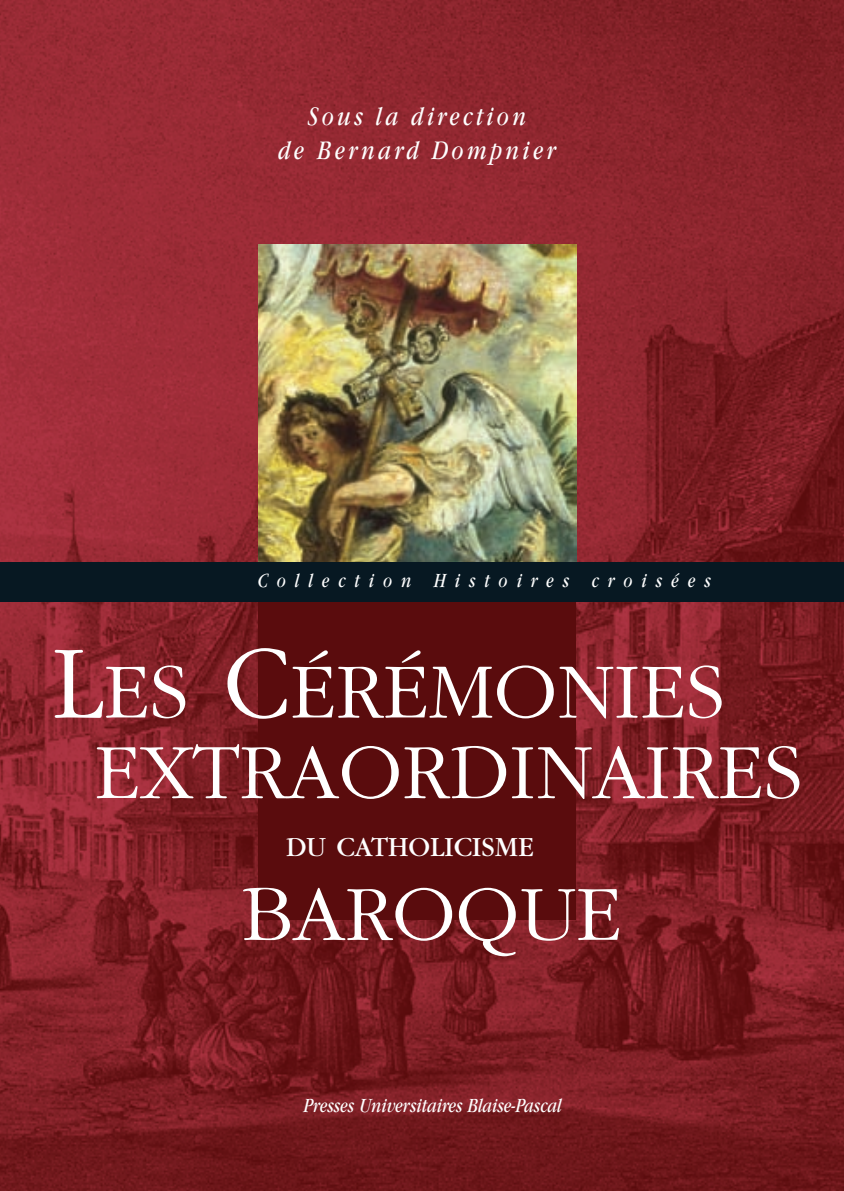
<style>
.page{position:relative;width:844px;height:1191px;background:#fff}
.page>*{position:absolute;margin:0;border:0;box-sizing:border-box;transform-origin:0 0}
.t1{font:300 81.38px/80.5px "Garamond";color:#fff}
.t2{font:28.88px "Garamond";color:#fff}
.t3{font:italic 28px/33.6px "Garamond";letter-spacing:.15em;color:#fff;text-align:center;scale:.8 1}
.t4{font:italic 21px "Garamond";color:#fff;scale:.8 1}
.t5{font:italic 21px "Garamond";letter-spacing:.53em;color:#fff;scale:.8 1}
.s1{font-size:108.5px}
</style>
<div class="page">
<img style="left:0;top:0;width:843px;height:1191px">
<img style="left:258px;top:245px;width:318px;height:317px">
<div style="left:258px;top:602px;width:318px;height:317px;background:#5a0c0d"></div>
<div style="left:0;top:562px;width:843px;height:40px;background:#071822"></div>
<p class="t3" style="left:278px;top:102px;width:349px">Sous la direction<br>de Bernard Dompnier</p>
<p class="t5" style="left:258px;top:573px;width:567px">Collection Histoires croisées</p>
<p class="t1" style="left:95px;top:658px;width:709px;text-indent:-43px"><span class="s1">L</span>ES <span class="s1">C</span>ÉRÉMONIES<br>EXTRAORDINAIRES</p>
<p class="t2" style="left:286px;top:836px;width:249px">DU CATHOLICISME</p>
<p class="t1" style="left:241px;top:880px;width:382px">BAROQUE</p>
<p class="t4" style="left:303px;top:1098px;width:324px">Presses Universitaires Blaise-Pascal</p>
</div>
